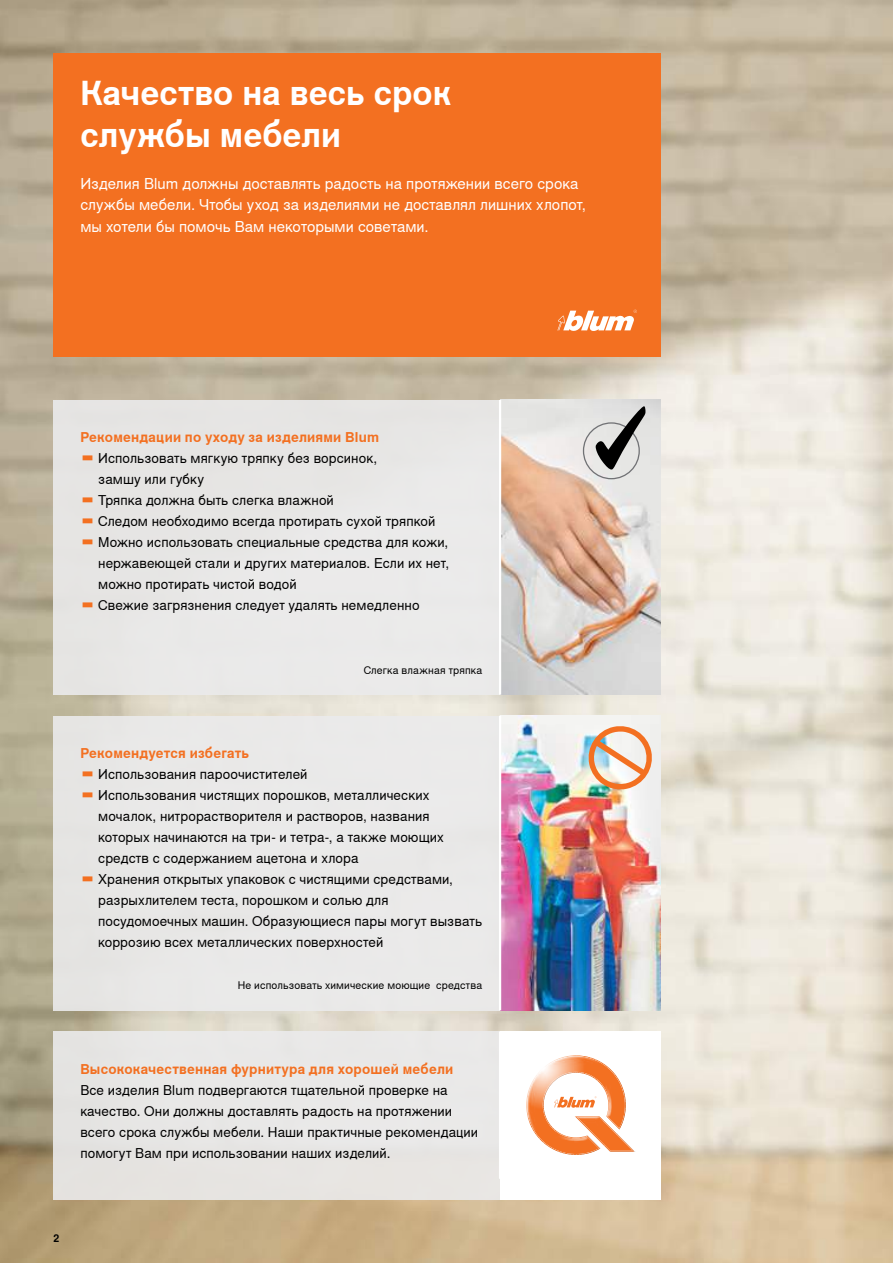
<style>
.page{position:relative;width:893px;height:1263px;background:#fff}
.page>*{position:absolute;margin:0;border:0;box-sizing:border-box;transform-origin:0 0}
.t1{font:81.9px "Nimbus Sans Global";color:#000;scale:.94 1}
.t2{font:700 33px/42px "Nimbus Sans Global";color:#fff}
.t3{font:15px/21px "Nimbus Sans Global";color:#fff}
.t4{font:13.5px/21px "Nimbus Sans Global";letter-spacing:.005em;color:#000}
.t5{font:700 13.5px "Nimbus Sans Global";letter-spacing:.015em;color:#f37021}
.t6{font:10.5px "Nimbus Sans Global";letter-spacing:.015em;color:#000}
.t7{font:700 10.5px "Nimbus Sans Global";color:#000}
.s1{font-size:17.25px;color:#f37021}
</style>
<div class="page">
<img style="left:0;top:0;width:893px;height:1263px">
<div style="left:54px;top:54px;width:607px;height:303px;background:#f37021"></div>
<svg style="left:557px;top:310px;width:80px;height:21px"></svg>
<div style="left:54px;top:400px;width:446px;height:295px;background:#ebebec"></div>
<div style="left:54px;top:716px;width:446px;height:294px;background:#ebebec"></div>
<div style="left:54px;top:1032px;width:446px;height:168px;background:#ebebec"></div>
<img style="left:501px;top:400px;width:160px;height:295px">
<img style="left:501px;top:716px;width:160px;height:294px">
<div style="left:500px;top:1031px;width:161px;height:169px;background:#fff"></div>
<svg style="left:526px;top:1055px;width:109px;height:100px"></svg>
<div style="left:583px;top:422px;width:57px;height:57px;border:1px solid #717275;border-radius:50%"></div>
<svg style="left:589px;top:726px;width:63px;height:63px"></svg>
<hr style="left:499px;top:400px;width:2px;height:295px;background:#fff">
<hr style="left:499px;top:716px;width:2px;height:294px;background:#fff">
<hr style="left:499px;top:1031px;width:2px;height:148px;background:#fff">
<h2 class="t2" style="left:80px;top:72px;width:372px">Качество на весь срок службы мебели</h2>
<p class="t3" style="left:80px;top:173px;width:507px">Изделия Blum должны доставлять радость на протяжении всего срока службы мебели. Чтобы уход за изделиями не доставлял лишних хлопот, мы хотели бы помочь Вам некоторыми советами.</p>
<p class="t5" style="left:80px;top:427px;width:300px">Рекомендации по уходу за изделиями Blum</p>
<p class="t4" style="left:80px;top:447px;width:298px"><span class="s1">▬</span> Использовать мягкую тряпку без ворсинок,</p>
<p class="t4" style="left:98px;top:468px;width:108px">замшу или губку</p>
<p class="t4" style="left:80px;top:489px;width:255px"><span class="s1">▬</span> Тряпка должна быть слегка влажной</p>
<p class="t4" style="left:80px;top:510px;width:356px"><span class="s1">▬</span> Следом необходимо всегда протирать сухой тряпкой</p>
<p class="t4" style="left:80px;top:531px;width:369px"><span class="s1">▬</span> Можно использовать специальные средства для кожи,</p>
<p class="t4" style="left:98px;top:552px;width:353px">нержавеющей стали и других материалов. Если их нет,</p>
<p class="t4" style="left:98px;top:573px;width:200px">можно протирать чистой водой</p>
<p class="t4" style="left:80px;top:594px;width:341px"><span class="s1">▬</span> Свежие загрязнения следует удалять немедленно</p>
<p class="t5" style="left:80px;top:743px;width:170px">Рекомендуется избегать</p>
<p class="t6" style="left:364px;top:662px;width:120px">Слегка влажная тряпка</p>
<p class="t4" style="left:80px;top:763px;width:229px"><span class="s1">▬</span> Использования пароочистителей</p>
<p class="t4" style="left:80px;top:784px;width:351px"><span class="s1">▬</span> Использования чистящих порошков, металлических</p>
<p class="t4" style="left:98px;top:805px;width:333px">мочалок, нитрорастворителя и растворов, названия</p>
<p class="t4" style="left:98px;top:826px;width:347px">которых начинаются на три- и тетра-, а также моющих</p>
<p class="t4" style="left:98px;top:847px;width:262px">средств с содержанием ацетона и хлора</p>
<p class="t4" style="left:80px;top:868px;width:374px"><span class="s1">▬</span> Хранения открытых упаковок с чистящими средствами,</p>
<p class="t4" style="left:98px;top:889px;width:292px">разрыхлителем теста, порошком и солью для</p>
<p class="t4" style="left:98px;top:910px;width:385px">посудомоечных машин. Образующиеся пары могут вызвать</p>
<p class="t4" style="left:98px;top:931px;width:287px">коррозию всех металлических поверхностей</p>
<p class="t6" style="left:238px;top:978px;width:246px">Не использовать химические моющие средства</p>
<p class="t5" style="left:80px;top:1058px;width:374px">Высококачественная фурнитура для хорошей мебели</p>
<p class="t4" style="left:80px;top:1079px;width:399px">Все изделия Blum подвергаются тщательной проверке на качество. Они должны доставлять радость на протяжении всего срока службы мебели. Наши практичные рекомендации помогут Вам при использовании наших изделий.</p>
<p class="t7" style="left:54px;top:1230px;width:7px">2</p>
<h1 class="t1" style="left:590px;top:376px;width:65px">✓</h1>
</div>
